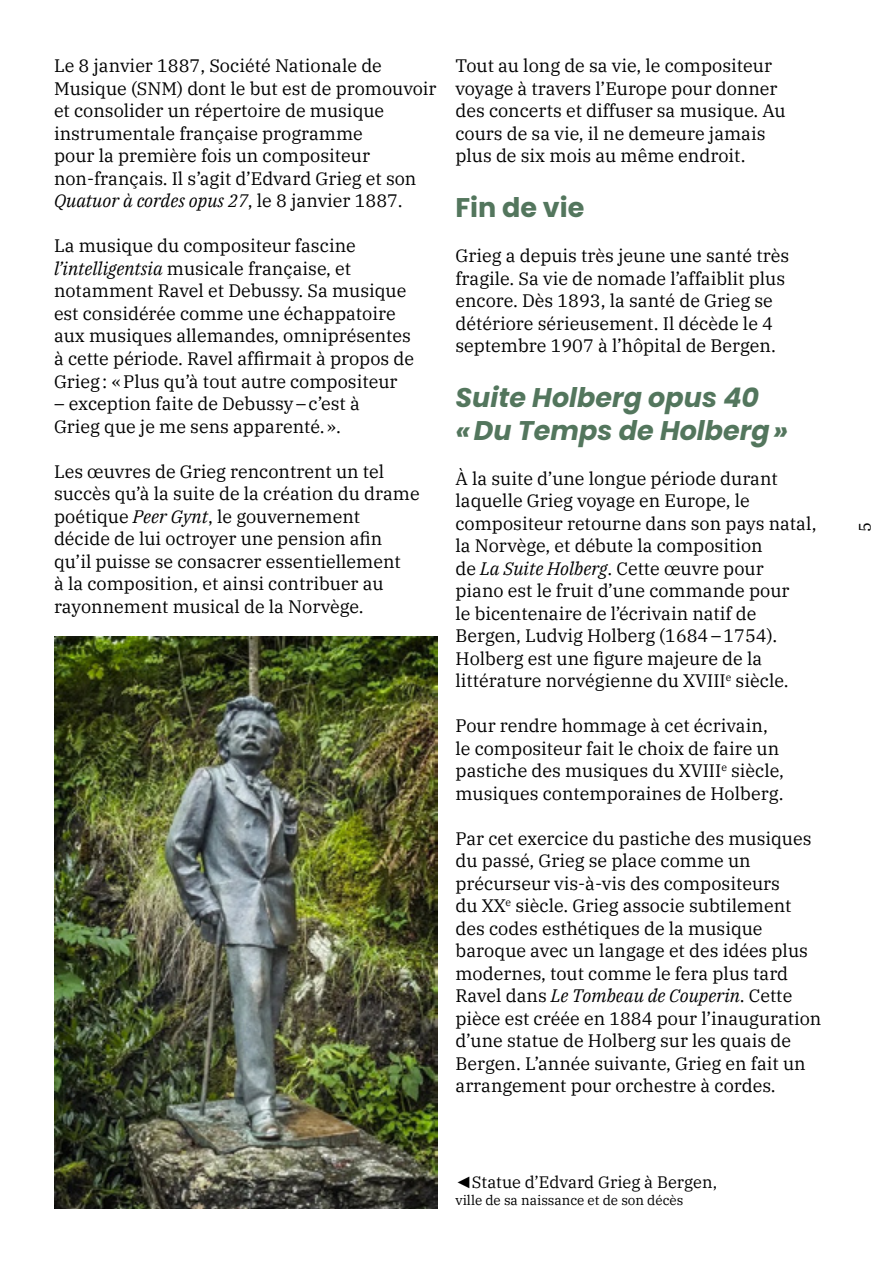
<style>
.page{position:relative;width:893px;height:1263px;background:#fff}
.page>*{position:absolute;margin:0;border:0;box-sizing:border-box;transform-origin:0 0}
.t1{font:italic 700 27px/32.4px "Poppins";color:#53765d}
.t2{font:700 27px "Poppins";color:#53765d}
.t3{font:18px/22.5px "IBM Plex Serif";color:#000}
.t4{font:16.5px "IBM Plex Serif";color:#000}
.t5{font:13.5px "IBM Plex Serif";color:#000}
.s1{font-style:italic}
.s2{font-family:"Arial";font-weight:900}
</style>
<div class="page">
<img style="left:54px;top:637px;width:383px;height:572px">
<p class="t3" style="left:54px;top:53px;width:384px">Le 8 janvier 1887, Société Nationale de Musique (SNM) dont le but est de promouvoir et consolider un répertoire de musique instrumentale française programme<br>pour la première fois un compositeur non-français. Il s’agit d’Edvard Grieg et son <span class="s1">Quatuor à cordes opus 27</span>, le 8 janvier 1887.</p>
<p class="t3" style="left:54px;top:233px;width:362px">La musique du compositeur fascine <span class="s1">l’intelligentsia</span> musicale française, et notamment Ravel et Debussy. Sa musique est considérée comme une échappatoire aux musiques allemandes, omniprésentes à cette période. Ravel affirmait à propos de Grieg: «Plus qu’à tout autre compositeur</p>
<p class="t3" style="left:54px;top:391px;width:307px">– exception faite de Debussy–c’est à<br>Grieg que je me sens apparenté.».</p>
<p class="t3" style="left:54px;top:458px;width:367px">Les œuvres de Grieg rencontrent un tel succès qu’à la suite de la création du drame poétique <span class="s1">Peer Gynt</span>, le gouvernement décide de lui octroyer une pension afin qu’il puisse se consacrer essentiellement<br>à la composition, et ainsi contribuer au rayonnement musical de la Norvège.</p>
<p class="t3" style="left:455px;top:53px;width:332px">Tout au long de sa vie, le compositeur voyage à travers l’Europe pour donner des concerts et diffuser sa musique. Au cours de sa vie, il ne demeure jamais plus de six mois au même endroit.</p>
<h1 class="t2" style="left:455px;top:192px;width:130px">Fin de vie</h1>
<p class="t3" style="left:455px;top:243px;width:335px">Grieg a depuis très jeune une santé très fragile. Sa vie de nomade l’affaiblit plus encore. Dès 1893, la santé de Grieg se détériore sérieusement. Il décède le 4 septembre 1907 à l’hôpital de Bergen.</p>
<h1 class="t1" style="left:455px;top:382px;width:334px">Suite Holberg opus 40 «Du Temps de Holberg»</h1>
<p class="t3" style="left:455px;top:466px;width:362px">À la suite d’une longue période durant laquelle Grieg voyage en Europe, le compositeur retourne dans son pays natal, la Norvège, et débute la composition<br>de <span class="s1">La Suite Holberg</span>. Cette œuvre pour<br>piano est le fruit d’une commande pour<br>le bicentenaire de l’écrivain natif de Bergen, Ludvig Holberg (1684–1754).<br>Holberg est une figure majeure de la littérature norvégienne du XVIII<sup>e</sup> siècle.</p>
<p class="t3" style="left:455px;top:713px;width:330px">Pour rendre hommage à cet écrivain, le compositeur fait le choix de faire un pastiche des musiques du XVIII<sup>e</sup> siècle, musiques contemporaines de Holberg.</p>
<p class="t3" style="left:455px;top:826px;width:367px">Par cet exercice du pastiche des musiques du passé, Grieg se place comme un précurseur vis-à-vis des compositeurs<br>du XX<sup>e</sup> siècle. Grieg associe subtilement des codes esthétiques de la musique baroque avec un langage et des idées plus modernes, tout comme le fera plus tard Ravel dans <span class="s1">Le Tombeau de Couperin</span>. Cette pièce est créée en 1884 pour l’inauguration d’une statue de Holberg sur les quais de Bergen. L’année suivante, Grieg en fait un arrangement pour orchestre à cordes.</p>
<p class="t4" style="left:455px;top:1170px;width:263px"><span class="s2">◄</span>Statue d’Edvard Grieg à Bergen,</p>
<p class="t5" style="left:455px;top:1189px;width:229px">ville de sa naissance et de son décès</p>
<p class="t4" style="left:852px;top:532px;width:11px;rotate:-90deg">5</p>
</div>
